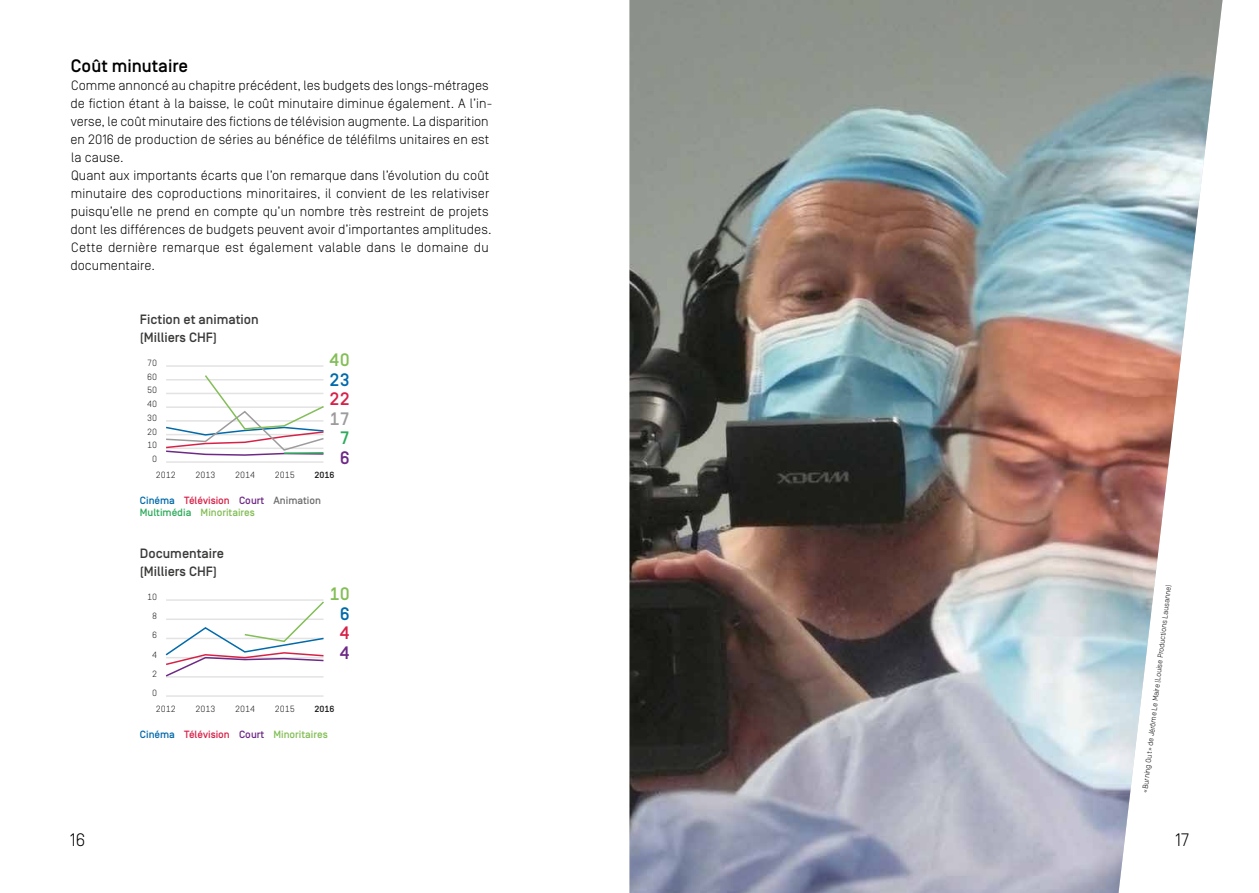
<style>
.page{position:relative;width:1259px;height:893px;background:#fff}
.page>*{position:absolute;margin:0;border:0;box-sizing:border-box;transform-origin:0 0}
.t1{font:500 18px "Simplon Norm";color:#000}
.t2{font:300 18px "Simplon Norm";color:#000}
.t3{font:500 18px "Simplon Norm";color:#83be56}
.t4{font:500 18px "Simplon Norm";color:#006aaa}
.t5{font:500 18px "Simplon Norm";color:#d72248}
.t6{font:500 18px "Simplon Norm";color:#9c9c9d}
.t7{font:500 18px "Simplon Norm";color:#6e2986}
.t8{font:500 18px "Simplon Norm";color:#2dab5b}
.t9{font:300 13.5px/18px "Simplon Norm";letter-spacing:.005em;color:#000}
.t10{font:500 13.5px/18px "Simplon Norm";color:#3a3a39}
.t11{font:500 10.5px/12px "Simplon Norm";color:#83be56}
.t12{font:300 9px/13.6px "Simplon Norm";color:#181716}
.t13{font:500 9px "Simplon Norm";color:#181716}
.t14{font:300 7.5px "Simplon Norm";color:#000}
.s1{color:#006aaa}
.s2{color:#d72248}
.s3{color:#6e2986}
.s4{color:#6e6e6e}
.s5{color:#2dab5b}
</style>
<div class="page">
<img style="left:629px;top:0;width:593px;height:893px">
<hr style="left:166px;top:461px;width:157px;height:2px;background:#e3e3e3">
<hr style="left:166px;top:365px;width:157px;height:2px;background:#e3e3e3">
<svg style="left:166px;top:375px;width:158px;height:81px"></svg>
<hr style="left:166px;top:695px;width:157px;height:2px;background:#e3e3e3">
<hr style="left:166px;top:599px;width:157px;height:2px;background:#e3e3e3">
<svg style="left:165px;top:600px;width:159px;height:78px"></svg>
<h1 class="t1" style="left:71px;top:56px;width:119px">Coût minutaire</h1>
<p class="t9" style="left:70px;top:77px;width:423px">Comme annoncé au chapitre précédent, les budgets des longs-métrages de fiction étant à la baisse, le coût minutaire diminue également. A l’in&shy;verse, le coût minutaire des fictions de télévision augmente. La disparition en 2016 de production de séries au bénéfice de téléfilms unitaires en est la cause.<br>Quant aux importants écarts que l’on remarque dans l’évolution du coût minutaire des coproductions minoritaires, il convient de les relativiser puisqu’elle ne prend en compte qu’un nombre très restreint de projets dont les différences de budgets peuvent avoir d’importantes amplitudes.<br>Cette dernière remarque est également valable dans le domaine du documentaire.</p>
<p class="t10" style="left:140px;top:311px;width:120px">Fiction et animation (Milliers CHF)</p>
<p class="t12" style="left:147px;top:356px;width:12px">70<br>60</p>
<p class="t12" style="left:147px;top:397px;width:12px">40</p>
<p class="t12" style="left:147px;top:384px;width:12px">50</p>
<p class="t12" style="left:147px;top:411px;width:12px">30</p>
<p class="t12" style="left:147px;top:425px;width:12px">20</p>
<p class="t12" style="left:147px;top:438px;width:12px">10</p>
<p class="t12" style="left:152px;top:452px;width:7px">0</p>
<h1 class="t3" style="left:330px;top:350px;width:22px">40</h1>
<h1 class="t5" style="left:330px;top:389px;width:22px">22</h1>
<h1 class="t6" style="left:330px;top:409px;width:22px">17</h1>
<h1 class="t8" style="left:340px;top:429px;width:12px">7</h1>
<h1 class="t7" style="left:340px;top:448px;width:12px">6</h1>
<h1 class="t4" style="left:330px;top:370px;width:22px">23</h1>
<p class="t12" style="left:156px;top:468px;width:22px">2012</p>
<p class="t12" style="left:195px;top:468px;width:22px">2013</p>
<p class="t12" style="left:235px;top:468px;width:22px">2014</p>
<p class="t12" style="left:275px;top:468px;width:22px">2015</p>
<p class="t13" style="left:314px;top:470px;width:22px">2016</p>
<p class="t11" style="left:140px;top:495px;width:183px"><span class="s1">Cinéma</span> <span class="s2">Télévision</span> <span class="s3">Court</span> <span class="s4">Animation<br></span><span class="s5">Multimédia</span> Minoritaires</p>
<p class="t10" style="left:140px;top:545px;width:86px">Documentaire (Milliers CHF)</p>
<p class="t12" style="left:147px;top:587px;width:12px;line-height:19.2px;text-align:center">10<br>8</p>
<p class="t12" style="left:152px;top:629px;width:7px">6</p>
<p class="t12" style="left:152px;top:648px;width:7px">4</p>
<p class="t12" style="left:152px;top:667px;width:7px">2</p>
<p class="t12" style="left:152px;top:686px;width:7px">0</p>
<h1 class="t3" style="left:330px;top:584px;width:22px">10</h1>
<h1 class="t5" style="left:340px;top:623px;width:12px">4</h1>
<h1 class="t7" style="left:340px;top:643px;width:12px">4</h1>
<h1 class="t4" style="left:340px;top:604px;width:12px">6</h1>
<p class="t12" style="left:156px;top:702px;width:22px">2012</p>
<p class="t12" style="left:195px;top:702px;width:22px">2013</p>
<p class="t12" style="left:235px;top:702px;width:22px">2014</p>
<p class="t12" style="left:275px;top:702px;width:22px">2015</p>
<p class="t13" style="left:314px;top:704px;width:22px">2016</p>
<p class="t11" style="left:140px;top:729px;width:189px"><span class="s1">Cinéma</span> <span class="s2">Télévision</span> <span class="s3">Court</span> Minoritaires</p>
<p class="t14" style="left:1142px;top:793px;width:211px;rotate:-84deg">«Burning Out » de Jérôme Le Maire (Louise Productions Lausanne)</p>
<h1 class="t2" style="left:70px;top:830px;width:17px">16</h1>
<h1 class="t2" style="left:1175px;top:830px;width:15px">17</h1>
</div>
